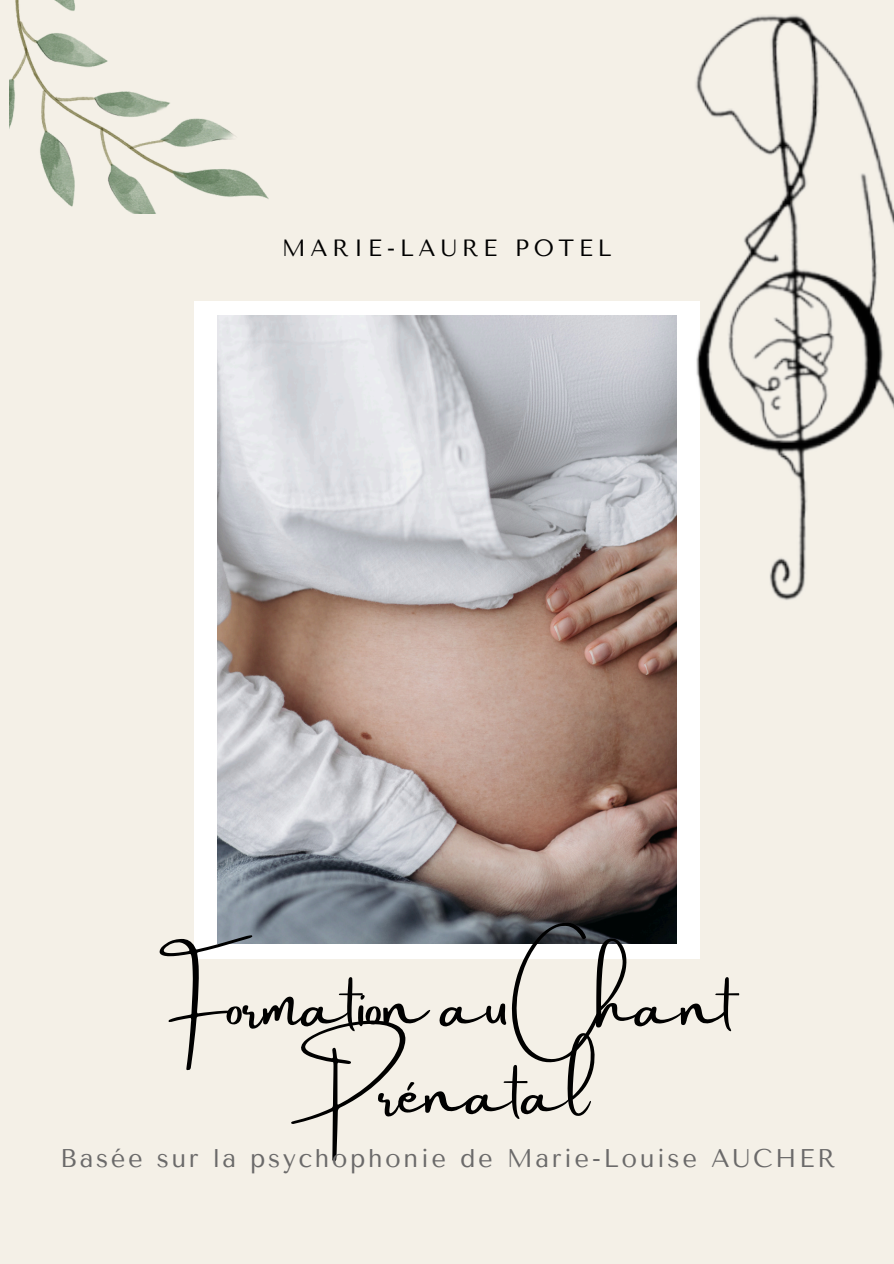
<style>
.page{position:relative;width:894px;height:1264px;background:#fff}
.page>*{position:absolute;margin:0;border:0;box-sizing:border-box;transform-origin:0 0}
.t1{font:63.15px/87.8px "Amsterdam Two";color:#000;text-align:center}
.t2{font:25.5px "Tenor Sans";letter-spacing:.1em;color:#6b6a6a}
.t3{font:23.4px "Tenor Sans";letter-spacing:.195em;color:#000}
</style>
<div class="page">
<div style="left:0;top:0;width:893px;height:1263px;background:#f4f0e7"></div>
<div style="left:194px;top:301px;width:505px;height:657px;background:#fff"></div>
<img style="left:218px;top:316px;width:457px;height:627px">
<img style="left:398px;top:15px;width:495px;height:860px">
<img style="left:9px;top:0;width:259px;height:214px">
<p class="t3" style="left:282px;top:235px;width:331px">MARIE-LAURE POTEL</p>
<p class="t1" style="left:159px;top:963px;width:577px">Formation au Chant<br>Prénatal</p>
<p class="t2" style="left:60px;top:1143px;width:776px">Basée sur la psychophonie de Marie-Louise AUCHER</p>
</div>
